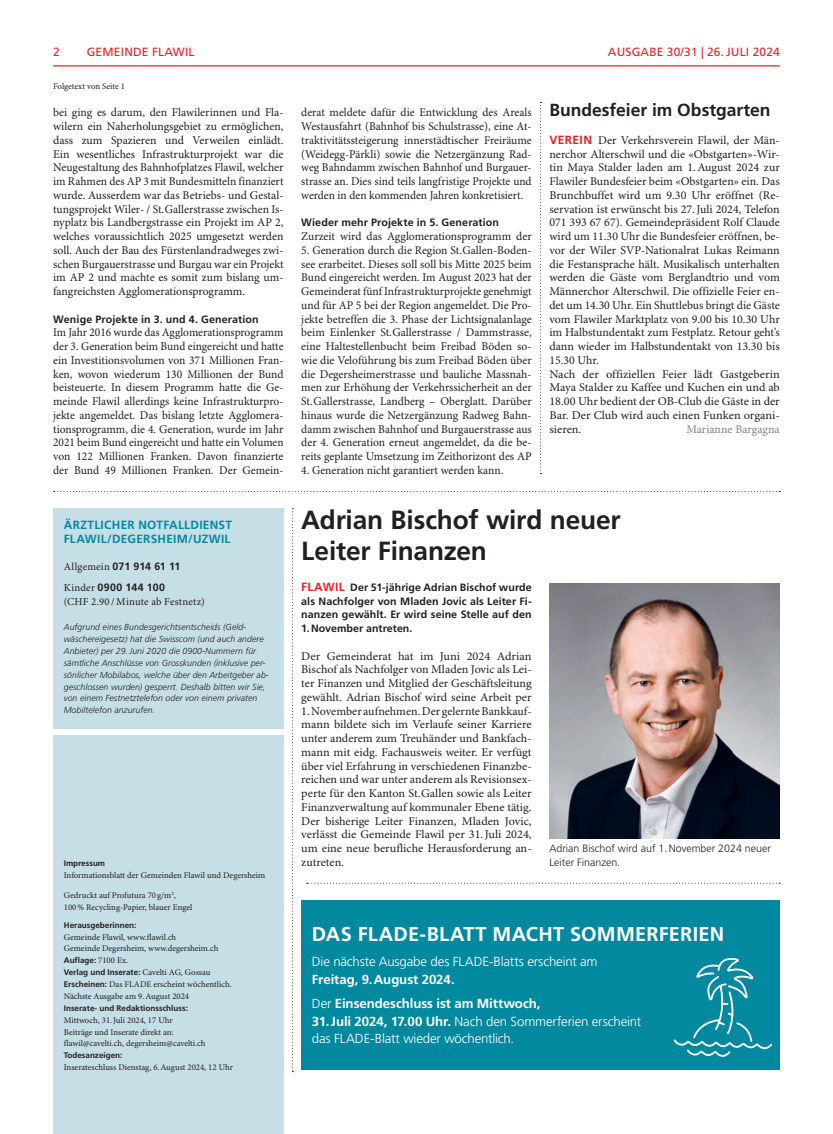
<style>
.page{position:relative;width:833px;height:1134px;background:#fff}
.page>*{position:absolute;margin:0;border:0;box-sizing:border-box;transform-origin:0 0}
.t1{font:700 26.25px/31.2px "Frutiger LT Std";letter-spacing:-.005em;color:#231f20}
.t2{font:700 20px "Frutiger LT Std";letter-spacing:.01em;color:#fff}
.t3{font:700 17.5px "Frutiger LT Std";letter-spacing:-.005em;color:#231f20}
.t4{font:300 13.12px/17.5px "Frutiger LT Std";letter-spacing:-.015em;color:#fff}
.t5{font:700 13.12px/24.6px "Frutiger LT Std";letter-spacing:-.005em;color:#fff}
.t6{font:11.88px/13.8px "Minion Pro";color:#231f20;text-align:justify}
.t7{font:11.88px/13.8px "Minion Pro";color:#231f20;text-align:justify;scale:1.04 1}
.t8{font:11.88px/13.8px "Minion Pro";color:#231f20;text-align:justify;scale:.96 1}
.t9{font:700 11.88px/13.8px "Frutiger LT Std";letter-spacing:.025em;color:#0289a0}
.t10{font:11.88px "Frutiger LT Std";letter-spacing:.02em;color:#ee1d23}
.t11{font:11.88px "Minion Pro";letter-spacing:-.005em;color:#808285}
.t12{font:700 10.62px/13.8px "Frutiger LT Std";letter-spacing:.01em;color:#231f20}
.t13{font:300 10.62px/13.8px "Frutiger LT Std";color:#231f20}
.t14{font:10.62px "Minion Pro";letter-spacing:.025em;color:#231f20}
.t15{font:8.75px/11.9px "Minion Pro";color:#231f20}
.t16{font:italic 300 8.75px/11.9px "Frutiger LT Std";letter-spacing:.005em;color:#231f20}
.t17{font:700 8.12px/11.9px "Frutiger LT Std";color:#231f20}
.s1{font-family:"Minion Pro";font-weight:400}
.s2{font-family:"Minion Pro";font-weight:400;font-size:8.75px}
.s3{font-family:"Frutiger LT Std";font-weight:700;font-size:8.12px}
.s4{font-family:"Frutiger LT Std";font-weight:700;color:#ee1d23}
.s5{font-size:11.88px;color:#ee1d23}
.s6{font-weight:300}
.s7{font-weight:700}
</style>
<div class="page">
<hr style="left:53px;top:65px;width:727px;height:1px;background:#ee1d23">
<svg style="left:306px;top:883px;width:474px;height:1px"></svg>
<svg style="left:292px;top:508px;width:1px;height:564px"></svg>
<svg style="left:540px;top:102px;width:1px;height:372px"></svg>
<div style="left:53px;top:735px;width:230px;height:399px;background:#c6dee6"></div>
<div style="left:53px;top:508px;width:230px;height:220px;background:#c6dee6"></div>
<svg style="left:54px;top:491px;width:726px;height:1px"></svg>
<img style="left:549px;top:584px;width:231px;height:254px">
<div style="left:301px;top:900px;width:479px;height:170px;background:#0289a0"></div>
<svg style="left:673px;top:957px;width:100px;height:100px"></svg>
<p class="t10" style="left:53px;top:45px;width:8px">2</p>
<p class="t10" style="left:87px;top:45px;width:109px">GEMEINDE FLAWIL</p>
<p class="t10" style="left:608px;top:45px;width:18px">AUSGABE</p>
<p class="t10" style="left:667px;top:45px;width:71px">30/31 | 26.JULI</p>
<p class="t10" style="left:752px;top:45px;width:29px">2024</p>
<p class="t15" style="left:53px;top:80px;width:73px">Folgetext von Seite 1</p>
<p class="t6" style="left:53px;top:106px;width:232px">bei ging es darum, den Flawilerinnen und Fla&shy;wilern ein Naherholungsgebiet zu ermöglichen, dass zum Spazieren und Verweilen einlädt.<br>Ein wesentliches Infrastrukturprojekt war die Neugestaltung des Bahnhofplatzes Flawil, welcher im Rahmen des AP 3mit Bundesmitteln finanziert wurde. Ausserdem war das Betriebs- und Gestal&shy;tungsprojekt Wiler- / St.Gallerstrasse zwischen Is&shy;nyplatz bis Landbergstrasse ein Projekt im AP 2, welches voraussichtlich 2025 umgesetzt werden soll. Auch der Bau des Fürstenlandradweges zwi&shy;schen Burgauerstrasse und Burgau war ein Projekt im AP 2 und machte es somit zum bislang um&shy;fangreichsten Agglomerationsprogramm.</p>
<p class="t12" style="left:53px;top:312px;width:207px">Wenige Projekte in 3. und 4. Generation</p>
<p class="t8" style="left:53px;top:326px;width:241px">Im Jahr 2016 wurde das Agglomerationsprogramm der 3. Generation beim Bund eingereicht und hatte ein Investitionsvolumen von 371 Millionen Fran&shy;ken, wovon wiederum 130 Millionen der Bund beisteuerte. In diesem Programm hatte die Ge&shy;meinde Flawil allerdings keine Infrastrukturpro&shy;jekte angemeldet. Das bislang letzte Agglomera&shy;tionsprogramm, die 4. Generation, wurde im Jahr 2021 beim Bund eingereicht und hatte ein Volumen von 122 Millionen Franken. Davon finanzierte der Bund 49 Millionen Franken. Der Gemein-</p>
<p class="t9" style="left:64px;top:518px;width:170px">ÄRZTLICHER NOTFALLDIENST<br>FLAWIL/DEGERSHEIM/UZWIL</p>
<p class="t12" style="left:64px;top:556px;width:118px;line-height:20.6px"><span class="s1">Allgemein</span> 071 914 61 11<br><span class="s1">Kinder</span> 0900 144 100</p>
<p class="t14" style="left:64px;top:595px;width:142px">(CHF 2.90 /Minute ab Festnetz)</p>
<p class="t16" style="left:64px;top:621px;width:206px">Aufgrund eines Bundesgerichtsentscheids (Geld&shy;wäschereigesetz) hat die Swisscom (und auch andere Anbieter) per 29.Juni 2020 die 0900-Nummern für sämtliche Anschlüsse von Grosskunden (inklusive per&shy;sönlicher Mobilabos, welche über den Arbeitgeber ab&shy;geschlossen wurden) gesperrt. Deshalb bitten wir Sie, von einem Festnetztelefon oder von einem privaten Mobiltelefon anzurufen.</p>
<p class="t17" style="left:64px;top:857px;width:43px">Impressum</p>
<p class="t15" style="left:64px;top:869px;width:203px">Informationsblatt der Gemeinden Flawil und Degersheim</p>
<p class="t15" style="left:64px;top:890px;width:130px">Gedruckt auf Profutura 70 g/m<sup>2</sup>,<br>100% Recycling-Papier, blauer Engel</p>
<p class="t17" style="left:64px;top:919px;width:74px">Herausgeberinnen:</p>
<p class="t15" style="left:64px;top:931px;width:156px">Gemeinde Flawil, www.flawil.ch<br>Gemeinde Degersheim, www.degersheim.ch</p>
<p class="t17" style="left:64px;top:954px;width:148px">Auflage: <span class="s2">7100 Ex.<br></span>Verlag und Inserate: <span class="s2">Cavelti AG, Gossau</span></p>
<p class="t15" style="left:64px;top:979px;width:169px"><span class="s3">Erscheinen:</span> Das FLADE erscheint wöchentlich.<br>Nächste Ausgabe am 9.August 2024</p>
<p class="t17" style="left:64px;top:1002px;width:126px">Inserate- und Redaktionsschluss:</p>
<p class="t15" style="left:64px;top:1014px;width:143px">Mittwoch, 31.Juli 2024, 17 Uhr<br>Beiträge und Inserate direkt an: flawil@cavelti.ch, degersheim@cavelti.ch</p>
<p class="t17" style="left:64px;top:1049px;width:60px">Todesanzeigen:</p>
<p class="t15" style="left:64px;top:1062px;width:171px">Inserateschluss Dienstag, 6.August 2024, 12 Uhr</p>
<p class="t6" style="left:301px;top:106px;width:232px">derat meldete dafür die Entwicklung des Areals Westausfahrt (Bahnhof bis Schulstrasse), eine At&shy;traktivitätssteigerung innerstädtischer Freiräume (Weidegg-Pärkli) sowie die Netzergänzung Rad&shy;weg Bahndamm zwischen Bahnhof und Burgauer&shy;strasse an. Dies sind teils langfristige Projekte und werden in den kommenden Jahren konkretisiert.</p>
<p class="t12" style="left:301px;top:216px;width:199px">Wieder mehr Projekte in 5. Generation</p>
<p class="t6" style="left:301px;top:230px;width:232px">Zurzeit wird das Agglomerationsprogramm der</p>
<p class="t6" style="left:301px;top:244px;width:232px">5. Generation durch die Region St.Gallen-Boden&shy;see erarbeitet. Dieses soll soll bis Mitte 2025 beim Bund eingereicht werden. Im August 2023 hat der Gemeinderat fünf Infrastrukturprojekte genehmigt und für AP 5 bei der Region angemeldet. Die Pro&shy;jekte betreffen die 3. Phase der Lichtsignalanlage beim Einlenker St.Gallerstrasse / Dammstrasse, eine Haltestellenbucht beim Freibad Böden so&shy;wie die Veloführung bis zum Freibad Böden über die Degersheimerstrasse und bauliche Massnah&shy;men zur Erhöhung der Verkehrssicherheit an der St.Gallerstrasse, Landberg – Oberglatt. Darüber hinaus wurde die Netzergänzung Radweg Bahn&shy;damm zwischen Bahnhof und Burgauerstrasse aus der 4. Generation erneut angemeldet, da die be&shy;reits geplante Umsetzung im Zeithorizont des AP</p>
<p class="t6" style="left:301px;top:464px;width:203px">4. Generation nicht garantiert werden kann.</p>
<h3 class="t3" style="left:549px;top:100px;width:223px">Bundesfeier im Obstgarten</h3>
<p class="t6" style="left:549px;top:134px;width:232px;text-align:left"><span class="s4">VEREIN</span> Der Verkehrsverein Flawil, der Män&shy;nerchor Alterschwil und die «Obstgarten»-Wir&shy;tin Maya Stalder laden am 1.August 2024 zur Flawiler Bundesfeier beim «Obstgarten» ein. Das Brunchbuffet wird um 9.30 Uhr eröffnet (Re&shy;servation ist erwünscht bis 27.Juli 2024, Telefon 071 393 67 67). Gemeindepräsident Rolf Claude wird um 11.30 Uhr die Bundesfeier eröffnen, be&shy;vor der Wiler SVP-Nationalrat Lukas Reimann die Festansprache hält. Musikalisch unterhalten werden die Gäste vom Berglandtrio und vom Männerchor Alterschwil. Die offizielle Feier en&shy;det um 14.30 Uhr. Ein Shuttlebus bringt die Gäste vom Flawiler Marktplatz von 9.00 bis 10.30 Uhr im Halbstundentakt zum Festplatz. Retour geht’s dann wieder im Halbstundentakt von 13.30 bis 15.30 Uhr.<br>Nach der offiziellen Feier lädt Gastgeberin Maya Stalder zu Kaffee und Kuchen ein und ab 18.00 Uhr bedient der OB-Club die Gäste in der Bar. Der Club wird auch einen Funken organi&shy;sieren.</p>
<p class="t11" style="left:686px;top:422px;width:95px">Marianne Bargagna</p>
<h1 class="t1" style="left:301px;top:504px;width:321px">Adrian Bischof wird neuer<br>Leiter Finanzen</h1>
<p class="t12" style="left:301px;top:580px;width:232px;text-align:justify"><span class="s5">FLAWIL</span> Der 51-jährige Adrian Bischof wurde als Nachfolger von Mladen Jovic als Leiter Fi&shy;nanzen gewählt. Er wird seine Stelle auf den 1.November antreten.</p>
<p class="t7" style="left:301px;top:649px;width:223px">Der Gemeinderat hat im Juni 2024 Adrian Bischof als Nachfolger von Mladen Jovic als Lei&shy;ter Finanzen und Mitglied der Geschäftsleitung gewählt. Adrian Bischof wird seine Arbeit per 1.November aufnehmen. Der gelernte Bankkauf&shy;mann bildete sich im Verlaufe seiner Karriere unter anderem zum Treuhänder und Bankfach&shy;mann mit eidg. Fachausweis weiter. Er verfügt über viel Erfahrung in verschiedenen Finanzbe&shy;reichen und war unter anderem als Revisionsex&shy;perte für den Kanton St.Gallen sowie als Leiter Finanzverwaltung auf kommunaler Ebene tätig.<br>Der bisherige Leiter Finanzen, Mladen Jovic, verlässt die Gemeinde Flawil per 31.Juli 2024, um eine neue berufliche Herausforderung an&shy;zutreten.</p>
<p class="t13" style="left:549px;top:842px;width:223px">Adrian Bischof wird auf 1.November 2024 neuer<br>Leiter Finanzen.</p>
<h2 class="t2" style="left:312px;top:923px;width:414px">DAS FLADE-BLATT MACHT SOMMERFERIEN</h2>
<p class="t4" style="left:312px;top:953px;width:287px">Die nächste Ausgabe des FLADE-Blatts erscheint am</p>
<p class="t5" style="left:312px;top:967px;width:230px">Freitag, 9.August 2024.<br><span class="s6">Der</span> Einsendeschluss ist am Mittwoch,</p>
<p class="t4" style="left:312px;top:1012px;width:331px"><span class="s7">31.Juli 2024, 17.00 Uhr.</span> Nach den Sommerferien erscheint das FLADE-Blatt wieder wöchentlich.</p>
</div>
